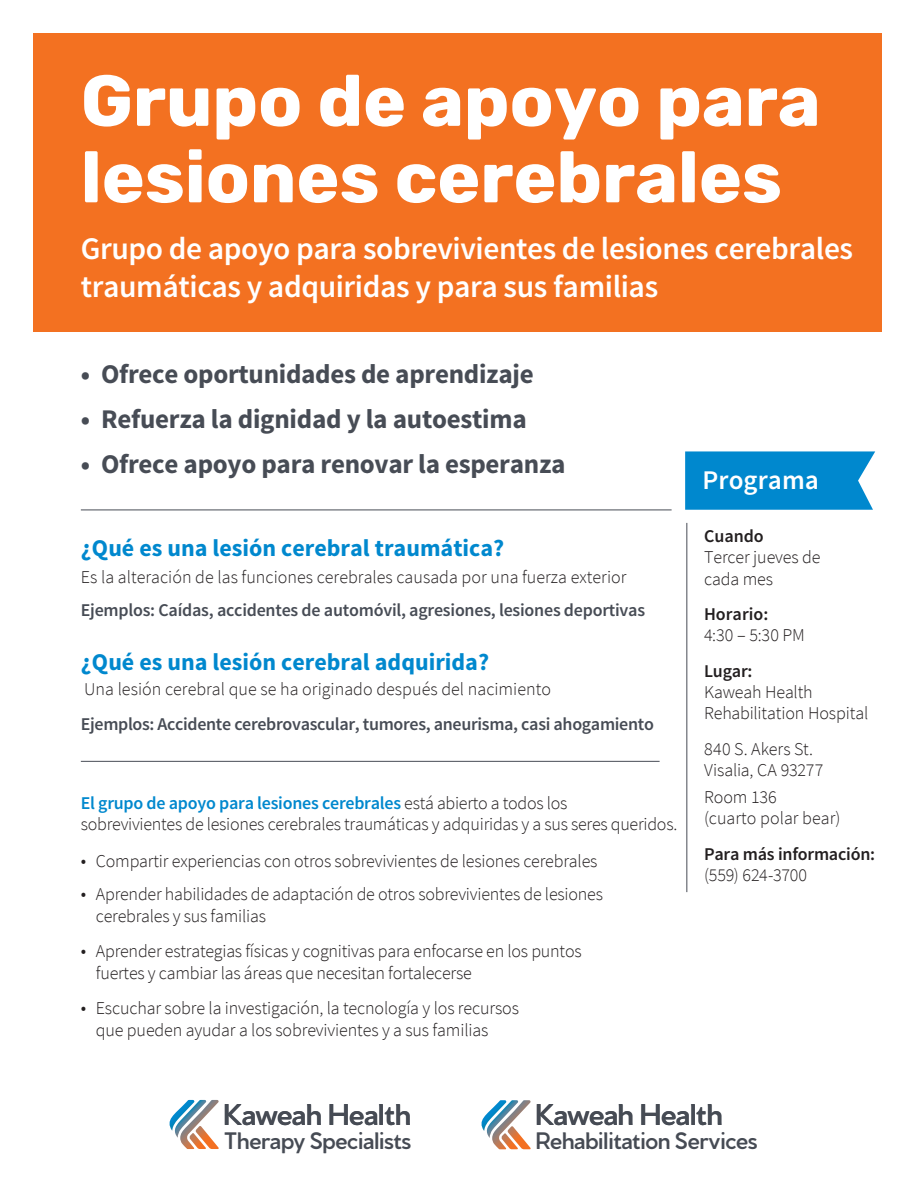
<style>
.page{position:relative;width:918px;height:1188px;background:#fff}
.page>*{position:absolute;margin:0;border:0;box-sizing:border-box;transform-origin:0 0}
.t1{font:700 72px/76.5px "Rubik";color:#fff}
.t2{font:600 31.8px "Venti CF";letter-spacing:-.02em;color:#464b54}
.t3{font:600 31.5px/37.8px "Source Sans Pro";letter-spacing:-.015em;color:#fff}
.t4{font:700 27px "Source Sans Pro";letter-spacing:-.01em;color:#474c55}
.t5{font:600 27px "Source Sans Pro";letter-spacing:.005em;color:#fff}
.t6{font:600 25.2px "Venti CF";letter-spacing:-.015em;color:#464b54}
.t7{font:700 24px "Source Sans Pro";color:#0088ce}
.t8{font:300 18px/21.6px "Source Sans Pro";letter-spacing:-.01em;color:#231f20}
.t9{font:600 18px "Source Sans Pro";letter-spacing:-.02em;color:#474c55}
.t10{font:600 18px "Source Sans Pro";letter-spacing:-.01em;color:#231f20}
.s1{font-weight:600;color:#0088ce}
.s2{font-size:19.5px}
</style>
<div class="page">
<div style="left:34px;top:34px;width:848px;height:298px;background:#f37121"></div>
<hr style="left:81px;top:510px;width:591px;height:1px;background:#474c55">
<hr style="left:81px;top:761px;width:579px;height:1px;background:#474c55">
<hr style="left:687px;top:523px;width:1px;height:369px;background:#474c55">
<svg style="left:685px;top:451px;width:190px;height:59px"></svg>
<svg style="left:169px;top:1100px;width:50px;height:49px"></svg>
<svg style="left:481px;top:1100px;width:50px;height:49px"></svg>
<h1 class="t1" style="left:81px;top:65px;width:741px">Grupo de apoyo para lesiones cerebrales</h1>
<h3 class="t3" style="left:81px;top:231px;width:774px">Grupo de apoyo para sobrevivientes de lesiones cerebrales traumáticas y adquiridas y para sus familias</h3>
<h3 class="t4" style="left:81px;top:357px;width:454px">• Ofrece oportunidades de aprendizaje</h3>
<h3 class="t4" style="left:81px;top:402px;width:447px">• Refuerza la dignidad y la autoestima</h3>
<h3 class="t4" style="left:81px;top:447px;width:486px">• Ofrece apoyo para renovar la esperanza</h3>
<h3 class="t7" style="left:81px;top:532px;width:425px">¿Qué es una lesión cerebral traumática?</h3>
<p class="t8" style="left:81px;top:566px;width:547px">Es la alteración de las funciones cerebrales causada por una fuerza exterior</p>
<p class="t9" style="left:81px;top:598px;width:566px">Ejemplos: Caídas, accidentes de automóvil, agresiones, lesiones deportivas</p>
<h3 class="t7" style="left:81px;top:646px;width:410px">¿Qué es una lesión cerebral adquirida?</h3>
<p class="t8" style="left:84px;top:678px;width:468px">Una lesión cerebral que se ha originado después del nacimiento</p>
<p class="t9" style="left:81px;top:712px;width:575px">Ejemplos: Accidente cerebrovascular, tumores, aneurisma, casi ahogamiento</p>
<p class="t8" style="left:81px;top:792px;width:598px"><span class="s1">El grupo de apoyo para lesiones cerebrales</span> está abierto a todos los<br>sobrevivientes de lesiones cerebrales traumáticas y adquiridas y a sus seres queridos.</p>
<p class="t8" style="left:81px;top:851px;width:518px"><span class="s2">•</span> Compartir experiencias con otros sobrevivientes de lesiones cerebrales</p>
<p class="t8" style="left:96px;top:884px;width:509px;text-indent:-15px"><span class="s2">•</span> Aprender habilidades de adaptación de otros sobrevivientes de lesiones cerebrales y sus familias</p>
<p class="t8" style="left:96px;top:941px;width:487px;text-indent:-15px"><span class="s2">•</span> Aprender estrategias físicas y cognitivas para enfocarse en los puntos fuertes y cambiar las áreas que necesitan fortalecerse</p>
<p class="t8" style="left:96px;top:998px;width:425px;text-indent:-15px"><span class="s2">•</span> Escuchar sobre la investigación, la tecnología y los recursos que pueden ayudar a los sobrevivientes y a sus familias</p>
<h3 class="t5" style="left:703px;top:463px;width:118px">Programa</h3>
<p class="t10" style="left:704px;top:525px;width:61px">Cuando</p>
<p class="t8" style="left:704px;top:546px;width:118px">Tercer jueves de cada mes</p>
<p class="t10" style="left:704px;top:603px;width:66px">Horario:</p>
<p class="t8" style="left:704px;top:624px;width:102px">4:30 – 5:30 PM</p>
<p class="t10" style="left:704px;top:660px;width:50px">Lugar:</p>
<p class="t8" style="left:704px;top:682px;width:166px;line-height:21px">Kaweah Health<br>Rehabilitation Hospital</p>
<p class="t8" style="left:704px;top:739px;width:121px;line-height:21px">840 S. Akers St.<br>Visalia, CA 93277</p>
<p class="t8" style="left:704px;top:787px;width:138px;line-height:21px">Room 136<br>(cuarto polar bear)</p>
<p class="t10" style="left:704px;top:843px;width:173px">Para más información:</p>
<p class="t8" style="left:704px;top:864px;width:105px">(559) 624-3700</p>
<h2 class="t2" style="left:223px;top:1095px;width:190px">Kaweah Health</h2>
<h3 class="t6" style="left:224px;top:1125px;width:189px">Therapy Specialists</h3>
<h2 class="t2" style="left:535px;top:1095px;width:189px">Kaweah Health</h2>
<h3 class="t6" style="left:535px;top:1125px;width:224px">Rehabilitation Services</h3>
</div>
